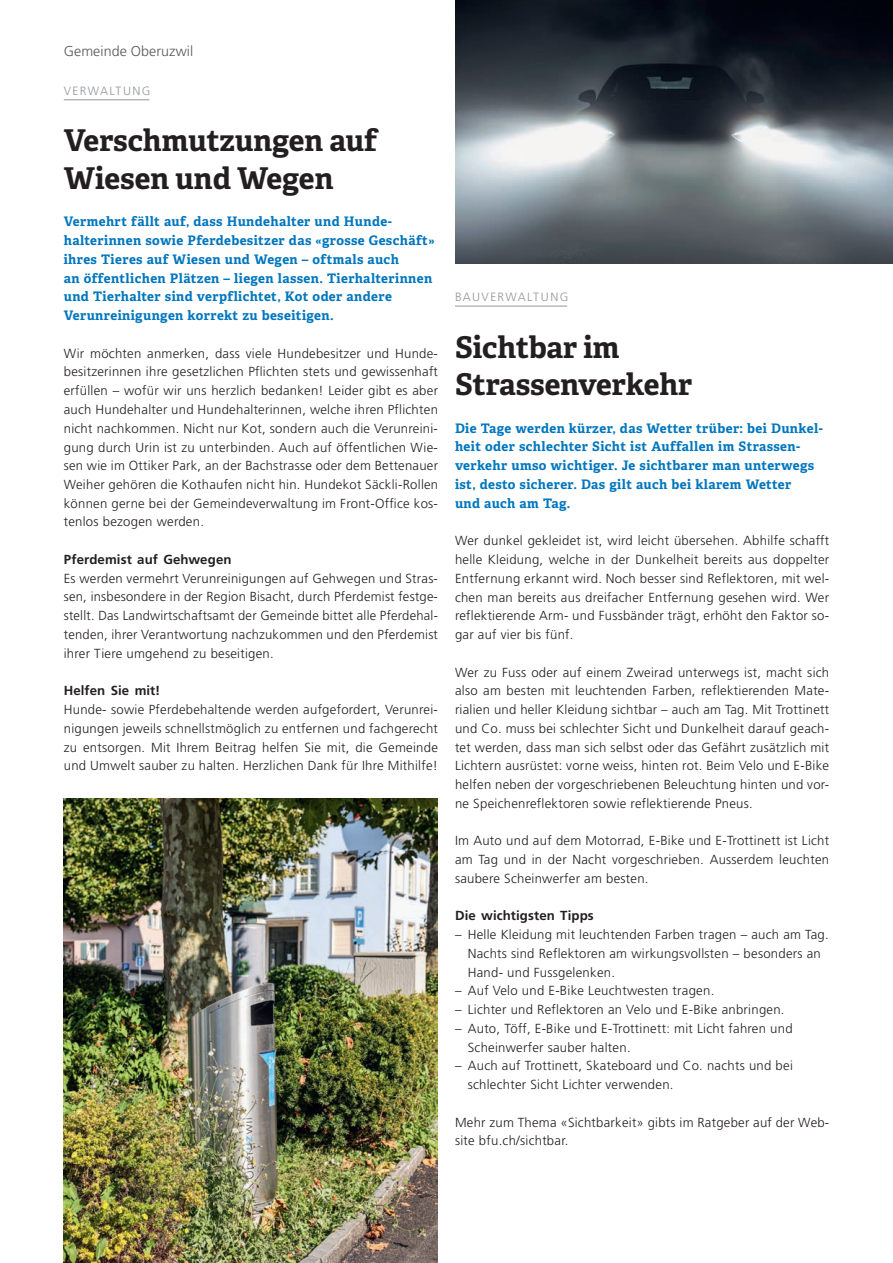
<style>
.page{position:relative;width:893px;height:1263px;background:#fff}
.page>*{position:absolute;margin:0;border:0;box-sizing:border-box;transform-origin:0 0}
.t1{font:700 30px/37.5px "Adelle";color:#231f20}
.t2{font:300 14.25px "Frutiger LT Std";letter-spacing:.005em;color:#57585a}
.t3{font:300 13.2px/18.8px "Frutiger LT Std";letter-spacing:.02em;color:#231f20;text-align:justify}
.t4{font:700 13.2px/18.8px "Adelle";letter-spacing:.03em;color:#0076be}
.t5{font:700 13.2px "Frutiger LT Std";letter-spacing:.005em;color:#231f20}
.t6{font:300 12px "Frutiger LT Std";letter-spacing:.12em;color:#939598}
</style>
<div class="page">
<hr style="left:455px;top:306px;width:112px;height:1px;background:#939598">
<hr style="left:64px;top:99px;width:85px;height:1px;background:#939598">
<img style="left:64px;top:798px;width:374px;height:465px">
<img style="left:455px;top:0;width:438px;height:264px">
<p class="t2" style="left:64px;top:43px;width:131px">Gemeinde Oberuzwil</p>
<p class="t6" style="left:64px;top:84px;width:88px">VERWALTUNG</p>
<h1 class="t1" style="left:64px;top:122px;width:315px">Verschmutzungen auf<br>Wiesen und Wegen</h1>
<p class="t4" style="left:64px;top:212px;width:372px">Vermehrt fällt auf, dass Hundehalter und Hunde&shy;halterinnen sowie Pferdebesitzer das «grosse Geschäft» ihres Tieres auf Wiesen und Wegen – oftmals auch<br>an öffentlichen Plätzen – liegen lassen. Tierhalterinnen und Tierhalter sind verpflichtet, Kot oder andere Verunreinigungen korrekt zu beseitigen.</p>
<p class="t3" style="left:64px;top:344px;width:376px">Wir möchten anmerken, dass viele Hundebesitzer und Hunde&shy;besitzerinnen ihre gesetzlichen Pflichten stets und gewissenhaft erfüllen – wofür wir uns herzlich bedanken! Leider gibt es aber auch Hundehalter und Hundehalterinnen, welche ihren Pflichten nicht nachkommen. Nicht nur Kot, sondern auch die Verunreini&shy;gung durch Urin ist zu unterbinden. Auch auf öffentlichen Wie&shy;sen wie im Ottiker Park, an der Bachstrasse oder dem Bettenauer Weiher gehören die Kothaufen nicht hin. Hundekot Säckli-Rollen können gerne bei der Gemeindeverwaltung im Front-Office kos&shy;tenlos bezogen werden.</p>
<p class="t5" style="left:64px;top:552px;width:169px">Pferdemist auf Gehwegen</p>
<p class="t3" style="left:64px;top:569px;width:376px">Es werden vermehrt Verunreinigungen auf Gehwegen und Stras&shy;sen, insbesondere in der Region Bisacht, durch Pferdemist festge&shy;stellt. Das Landwirtschaftsamt der Gemeinde bittet alle Pferdehal&shy;tenden, ihrer Verantwortung nachzukommen und den Pferdemist ihrer Tiere umgehend zu beseitigen.</p>
<p class="t5" style="left:64px;top:683px;width:98px">Helfen Sie mit!</p>
<p class="t3" style="left:64px;top:700px;width:376px">Hunde- sowie Pferdebehaltende werden aufgefordert, Verunrei&shy;nigungen jeweils schnellstmöglich zu entfernen und fachgerecht zu entsorgen. Mit Ihrem Beitrag helfen Sie mit, die Gemeinde und Umwelt sauber zu halten. Herzlichen Dank für Ihre Mithilfe!</p>
<p class="t6" style="left:455px;top:290px;width:115px">BAUVERWALTUNG</p>
<h1 class="t1" style="left:455px;top:328px;width:239px">Sichtbar im<br>Strassenverkehr</h1>
<p class="t4" style="left:455px;top:419px;width:369px">Die Tage werden kürzer, das Wetter trüber: bei Dunkel&shy;heit oder schlechter Sicht ist Auffallen im Strassen&shy;verkehr umso wichtiger. Je sichtbarer man unterwegs ist, desto sicherer. Das gilt auch bei klarem Wetter<br>und auch am Tag.</p>
<p class="t3" style="left:455px;top:531px;width:376px">Wer dunkel gekleidet ist, wird leicht übersehen. Abhilfe schafft helle Kleidung, welche in der Dunkelheit bereits aus doppelter Entfernung erkannt wird. Noch besser sind Reflektoren, mit wel&shy;chen man bereits aus dreifacher Entfernung gesehen wird. Wer reflektierende Arm- und Fussbänder trägt, erhöht den Faktor so&shy;gar auf vier bis fünf.</p>
<p class="t3" style="left:455px;top:663px;width:376px">Wer zu Fuss oder auf einem Zweirad unterwegs ist, macht sich also am besten mit leuchtenden Farben, reflektierenden Mate&shy;rialien und heller Kleidung sichtbar – auch am Tag. Mit Trottinett und Co. muss bei schlechter Sicht und Dunkelheit darauf geach&shy;tet werden, dass man sich selbst oder das Gefährt zusätzlich mit Lichtern ausrüstet: vorne weiss, hinten rot. Beim Velo und E-Bike helfen neben der vorgeschriebenen Beleuchtung hinten und vor&shy;ne Speichenreflektoren sowie reflektierende Pneus.</p>
<p class="t3" style="left:455px;top:831px;width:376px">Im Auto und auf dem Motorrad, E-Bike und E-Trottinett ist Licht am Tag und in der Nacht vorgeschrieben. Ausserdem leuchten saubere Scheinwerfer am besten.</p>
<p class="t5" style="left:455px;top:908px;width:140px">Die wichtigsten Tipps</p>
<p class="t3" style="left:468px;top:925px;width:362px;text-align:left;text-indent:-13px">– Helle Kleidung mit leuchtenden Farben tragen – auch am Tag.<br>Nachts sind Reflektoren am wirkungsvollsten – besonders an<br>Hand- und Fussgelenken.</p>
<p class="t3" style="left:455px;top:981px;width:261px">– Auf Velo und E-Bike Leuchtwesten tragen.</p>
<p class="t3" style="left:455px;top:1000px;width:331px">– Lichter und Reflektoren an Velo und E-Bike anbringen.</p>
<p class="t3" style="left:468px;top:1019px;width:326px;text-indent:-13px">– Auto, Töff, E-Bike und E-Trottinett: mit Licht fahren und<br>Scheinwerfer sauber halten.</p>
<p class="t3" style="left:468px;top:1056px;width:327px;text-indent:-13px">– Auch auf Trottinett, Skateboard und Co. nachts und bei schlechter Sicht Lichter verwenden.</p>
<p class="t3" style="left:455px;top:1113px;width:376px">Mehr zum Thema «Sichtbarkeit» gibts im Ratgeber auf der Web&shy;site bfu.ch/sichtbar.</p>
</div>
